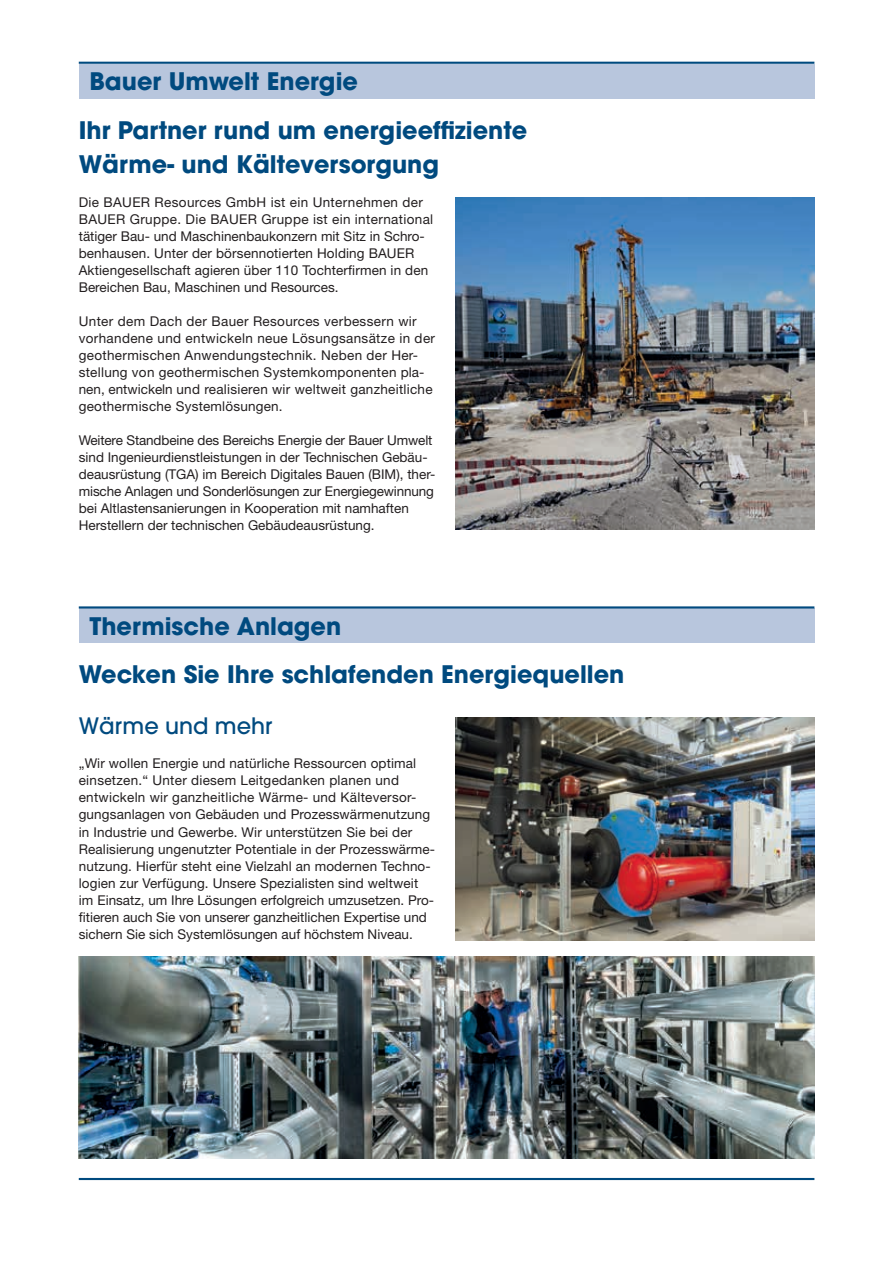
<style>
.page{position:relative;width:893px;height:1263px;background:#fff}
.page>*{position:absolute;margin:0;border:0;box-sizing:border-box;transform-origin:0 0}
.t1{font:700 24px/34px "Avant Garde";color:#004a7f}
.t2{font:500 22.5px "Avant Garde";color:#004a7f}
.t3{font:13.5px/17px "Helvetica Neue LT";letter-spacing:.01em;color:#231f20}
</style>
<div class="page">
<div style="left:79px;top:64px;width:735px;height:35px;background:#b8c6dd"></div>
<div style="left:79px;top:608px;width:735px;height:35px;background:#b8c6dd"></div>
<hr style="left:79px;top:62px;width:735px;height:2px;background:#004a7f">
<hr style="left:79px;top:606px;width:735px;height:2px;background:#004a7f">
<img style="left:79px;top:957px;width:735px;height:201px">
<img style="left:456px;top:718px;width:358px;height:222px">
<img style="left:456px;top:198px;width:358px;height:331px">
<hr style="left:79px;top:1178px;width:735px;height:2px;background:#004a7f">
<h1 class="t1" style="left:89px;top:64px;width:270px">Bauer Umwelt Energie</h1>
<h1 class="t1" style="left:79px;top:113px;width:450px">Ihr Partner rund um energieeffiziente<br>Wärme- und Kälteversorgung</h1>
<p class="t3" style="left:79px;top:194px;width:356px">Die BAUER Resources GmbH ist ein Unternehmen der BAUER Gruppe. Die BAUER Gruppe ist ein international tätiger Bau- und Maschinenbaukonzern mit Sitz in Schro&shy;benhausen. Unter der börsennotierten Holding BAUER Aktiengesellschaft agieren über 110 Tochterfirmen in den Bereichen Bau, Maschinen und Resources.</p>
<p class="t3" style="left:79px;top:313px;width:358px">Unter dem Dach der Bauer Resources verbessern wir vorhandene und entwickeln neue Lösungsansätze in der geothermischen Anwendungstechnik. Neben der Her&shy;stellung von geothermischen Systemkomponenten pla&shy;nen, entwickeln und realisieren wir weltweit ganzheitliche geothermische Systemlösungen.</p>
<p class="t3" style="left:79px;top:432px;width:358px">Weitere Standbeine des Bereichs Energie der Bauer Umwelt sind Ingenieurdienstleistungen in der Technischen Gebäu&shy;deausrüstung (TGA) im Bereich Digitales Bauen (BIM), ther&shy;mische Anlagen und Sonderlösungen zur Energiegewinnung bei Altlastensanierungen in Kooperation mit namhaften Herstellern der technischen Gebäudeausrüstung.</p>
<h1 class="t1" style="left:89px;top:609px;width:253px">Thermische Anlagen</h1>
<h1 class="t1" style="left:79px;top:657px;width:547px">Wecken Sie Ihre schlafenden Energiequellen</h1>
<h2 class="t2" style="left:79px;top:712px;width:195px">Wärme und mehr</h2>
<p class="t3" style="left:79px;top:755px;width:358px">„Wir wollen Energie und natürliche Ressourcen optimal einsetzen.“ Unter diesem Leitgedanken planen und entwickeln wir ganzheitliche Wärme- und Kälteversor&shy;gungsanlagen von Gebäuden und Prozesswärmenutzung in Industrie und Gewerbe. Wir unterstützen Sie bei der Realisierung ungenutzter Potentiale in der Prozesswärme&shy;nutzung. Hierfür steht eine Vielzahl an modernen Techno&shy;logien zur Verfügung. Unsere Spezialisten sind weltweit im Einsatz, um Ihre Lösungen erfolgreich umzusetzen. Pro&shy;fitieren auch Sie von unserer ganzheitlichen Expertise und sichern Sie sich Systemlösungen auf höchstem Niveau.</p>
</div>
